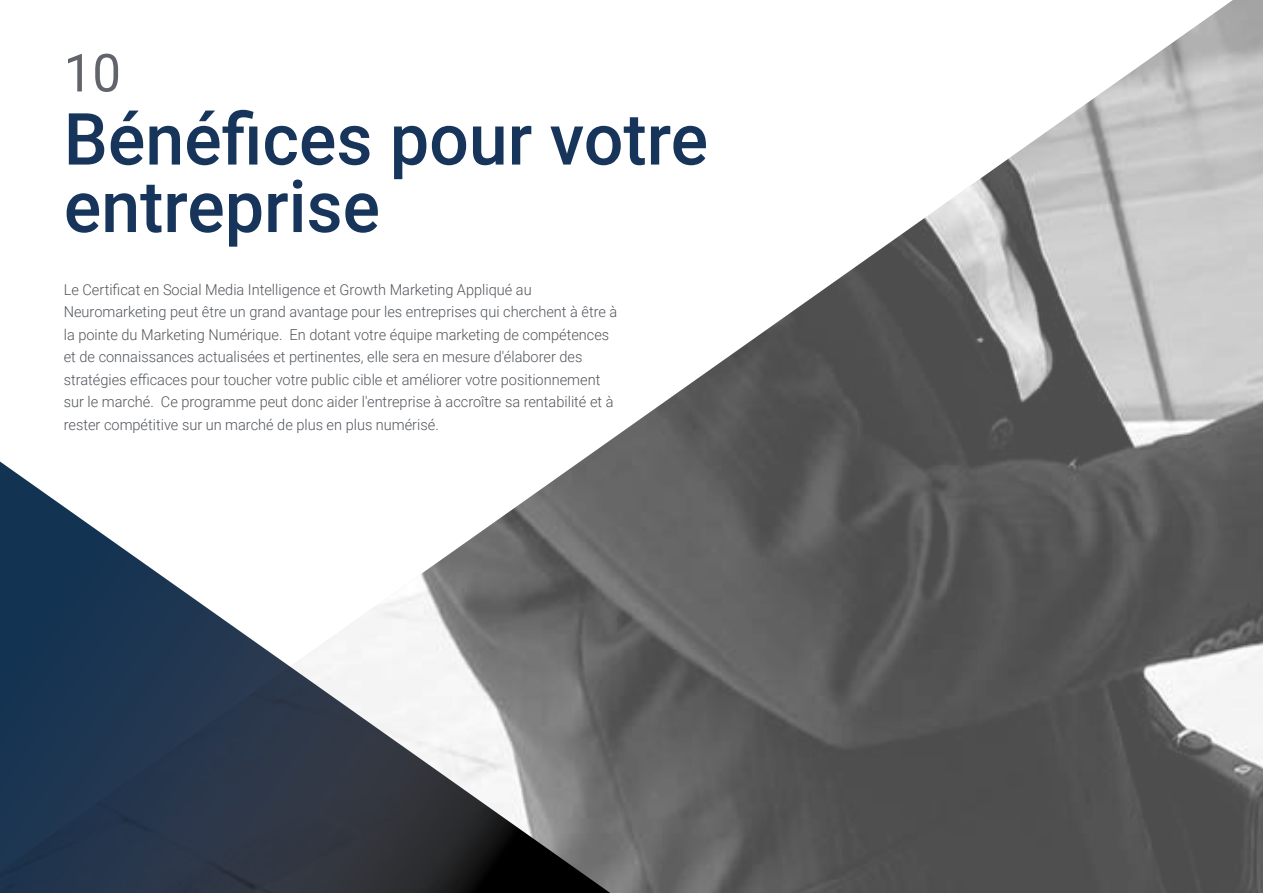
<style>
.page{position:relative;width:1263px;height:893px;background:#fff}
.page>*{position:absolute;margin:0;border:0;box-sizing:border-box;transform-origin:0 0}
.t1{font:500 72px/67.5px "Roboto";color:#17355b}
.t2{font:52.5px "Roboto";color:#61646a}
.t3{font:300 15px/22.5px "Roboto";color:#52555b}
</style>
<div class="page">
<img style="left:602px;top:0;width:661px;height:893px">
<svg style="left:0;top:446px;width:640px;height:447px"></svg>
<h2 class="t2" style="left:64px;top:36px;width:59px">10</h2>
<h1 class="t1" style="left:64px;top:103px;width:646px">Bénéfices pour votre entreprise</h1>
<p class="t3" style="left:64px;top:278px;width:555px">Le Certificat en Social Media Intelligence et Growth Marketing Appliqué au Neuromarketing peut être un grand avantage pour les entreprises qui cherchent à être à la pointe du Marketing Numérique. En dotant votre équipe marketing de compétences et de connaissances actualisées et pertinentes, elle sera en mesure d'élaborer des stratégies efficaces pour toucher votre public cible et améliorer votre positionnement sur le marché. Ce programme peut donc aider l'entreprise à accroître sa rentabilité et à rester compétitive sur un marché de plus en plus numérisé.</p>
</div>
